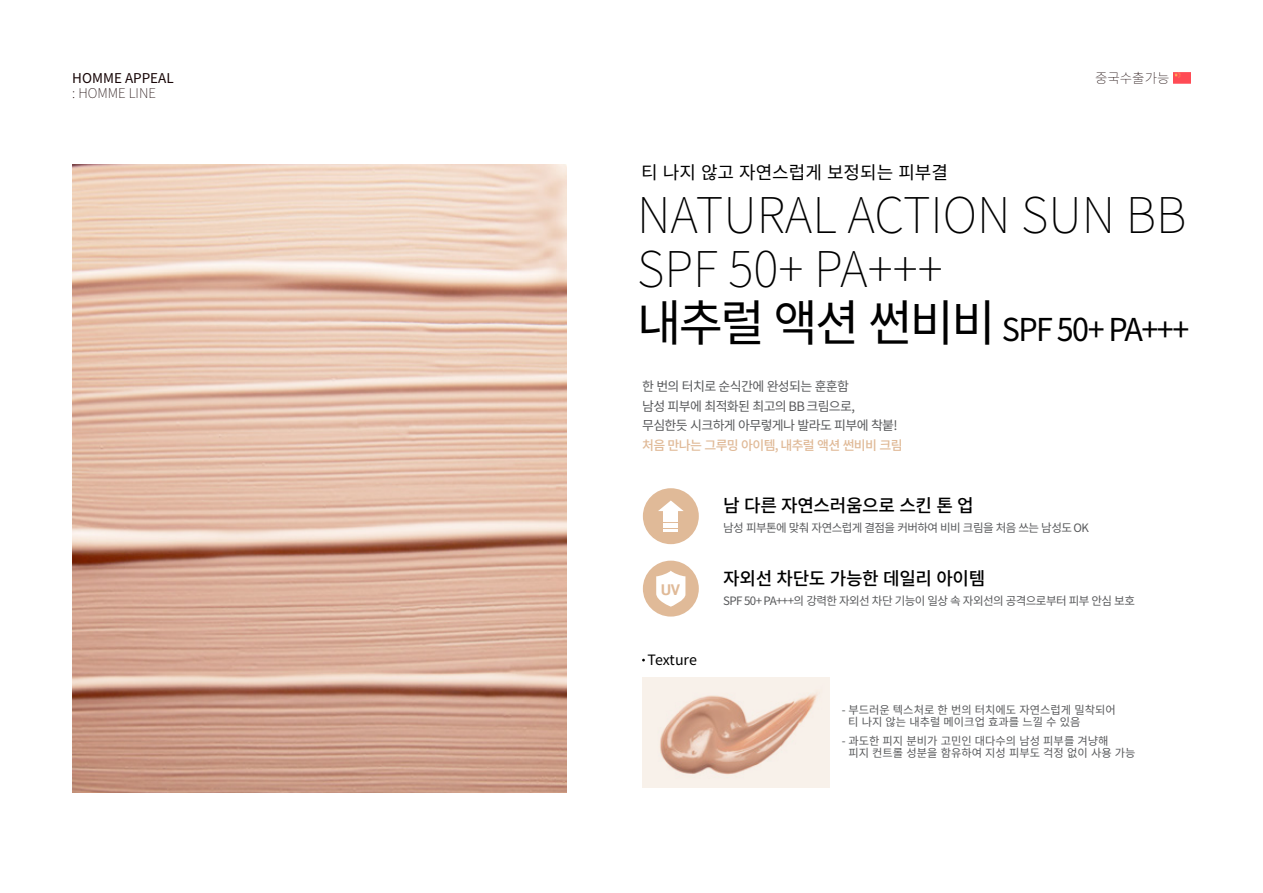
<style>
.page{position:relative;width:1263px;height:893px;background:#fff}
.page>*{position:absolute;margin:0;border:0;box-sizing:border-box;transform-origin:0 0}
.t1{font:100 49.5px "Noto Sans CJ Kjp";color:#000}
.t2{font:31.5px "Noto Sans CJ Kjp";letter-spacing:-.05em;color:#000}
.t3{font:500 18px "Noto Sans CJ Kjp";letter-spacing:-.02em;color:#000}
.t4{font:18px "Noto Sans CJ Kjp";color:#000}
.t5{font:15.9px "Coolvetica Rg";color:#e0ba98}
.t6{font:14.25px "Noto Sans CJ Kjp";letter-spacing:-.01em;color:#000}
.t7{font:100 13.5px "Noto Sans CJ Kjp";color:#170506}
.t8{font:13.5px "Noto Sans CJ Kjp";color:#170506}
.t9{font:12.9px/19.4px "Noto Sans CJ Kjp";letter-spacing:-.05em;color:#58595b}
.t10{font:500 12.9px "Noto Sans CJ Kjp";letter-spacing:-.05em;color:#e0ba98}
.t11{font:11.55px "Noto Sans CJ Kjp";letter-spacing:-.05em;color:#58595b}
.t12{font:11.25px/12px "Noto Sans CJ Kjp";color:#58595b}
.s1{font-size:49.5px}
</style>
<div class="page">
<img style="left:72px;top:164px;width:494px;height:628px">
<div style="left:643px;top:488px;width:56px;height:56px;background:#e0ba98;border-radius:50%"></div>
<div style="left:643px;top:561px;width:56px;height:56px;background:#e0ba98;border-radius:50%"></div>
<svg style="left:656px;top:571px;width:29px;height:36px"></svg>
<svg style="left:658px;top:500px;width:26px;height:22px"></svg>
<div style="left:664px;top:511px;width:14px;height:11px;background:#fff"></div>
<hr style="left:664px;top:524px;width:14px;height:4px;background:#fff">
<svg style="left:664px;top:530px;width:14px;height:2px"></svg>
<svg style="left:642px;top:677px;width:188px;height:111px;background:#ead3c5"></svg>
<img style="left:1173px;top:72px;width:18px;height:12px">
<p class="t8" style="left:72px;top:70px;width:103px">HOMME APPEAL</p>
<p class="t7" style="left:72px;top:86px;width:85px">: HOMME LINE</p>
<p class="t7" style="left:1095px;top:70px;width:76px">중국수출가능</p>
<h3 class="t4" style="left:641px;top:162px;width:308px">티 나지 않고 자연스럽게 보정되는 피부결</h3>
<h1 class="t1" style="left:637px;top:187px;width:115px">NATURAL</h1>
<h1 class="t1" style="left:847px;top:187px;width:108px">ACTION</h1>
<h1 class="t1" style="left:1021px;top:187px;width:30px">SUN</h1>
<h1 class="t1" style="left:1126px;top:187px;width:62px">BB</h1>
<h1 class="t1" style="left:637px;top:241px;width:307px">SPF 50+ PA+++</h1>
<h2 class="t2" style="left:637px;top:312px;width:554px"><span class="s1">내추럴 액션 썬비비</span> SPF 50+ PA+++</h2>
<p class="t9" style="left:642px;top:377px;width:257px">한 번의 터치로 순식간에 완성되는 훈훈함<br>남성 피부에 최적화된 최고의 BB 크림으로, 무심한듯 시크하게 아무렇게나 발라도 피부에 착붙!</p>
<p class="t10" style="left:642px;top:438px;width:262px">처음 만나는 그루밍 아이템, 내추럴 액션 썬비비 크림</p>
<h3 class="t5" style="left:661px;top:580px;width:20px">UV</h3>
<p class="t6" style="left:648px;top:652px;width:51px">Texture</p>
<h3 class="t3" style="left:723px;top:496px;width:252px">남 다른 자연스러움으로 스킨 톤 업</h3>
<p class="t11" style="left:723px;top:521px;width:367px">남성 피부톤에 맞춰 자연스럽게 결점을 커버하여 비비 크림을 처음 쓰는 남성도 OK</p>
<h3 class="t3" style="left:723px;top:568px;width:264px">자외선 차단도 가능한 데일리 아이템</h3>
<p class="t11" style="left:723px;top:594px;width:413px">SPF 50+ PA+++의 강력한 자외선 차단 기능이 일상 속 자외선의 공격으로부터 피부 안심 보호</p>
<p class="t12" style="left:848px;top:704px;width:269px;text-indent:-6px">- 부드러운 텍스처로 한 번의 터치에도 자연스럽게 밀착되어 티 나지 않는 내추럴 메이크업 효과를 느낄 수 있음</p>
<p class="t12" style="left:848px;top:735px;width:289px;text-indent:-6px">- 과도한 피지 분비가 고민인 대다수의 남성 피부를 겨냥해<br>피지 컨트롤 성분을 함유하여 지성 피부도 걱정 없이 사용 가능</p>
</div>
